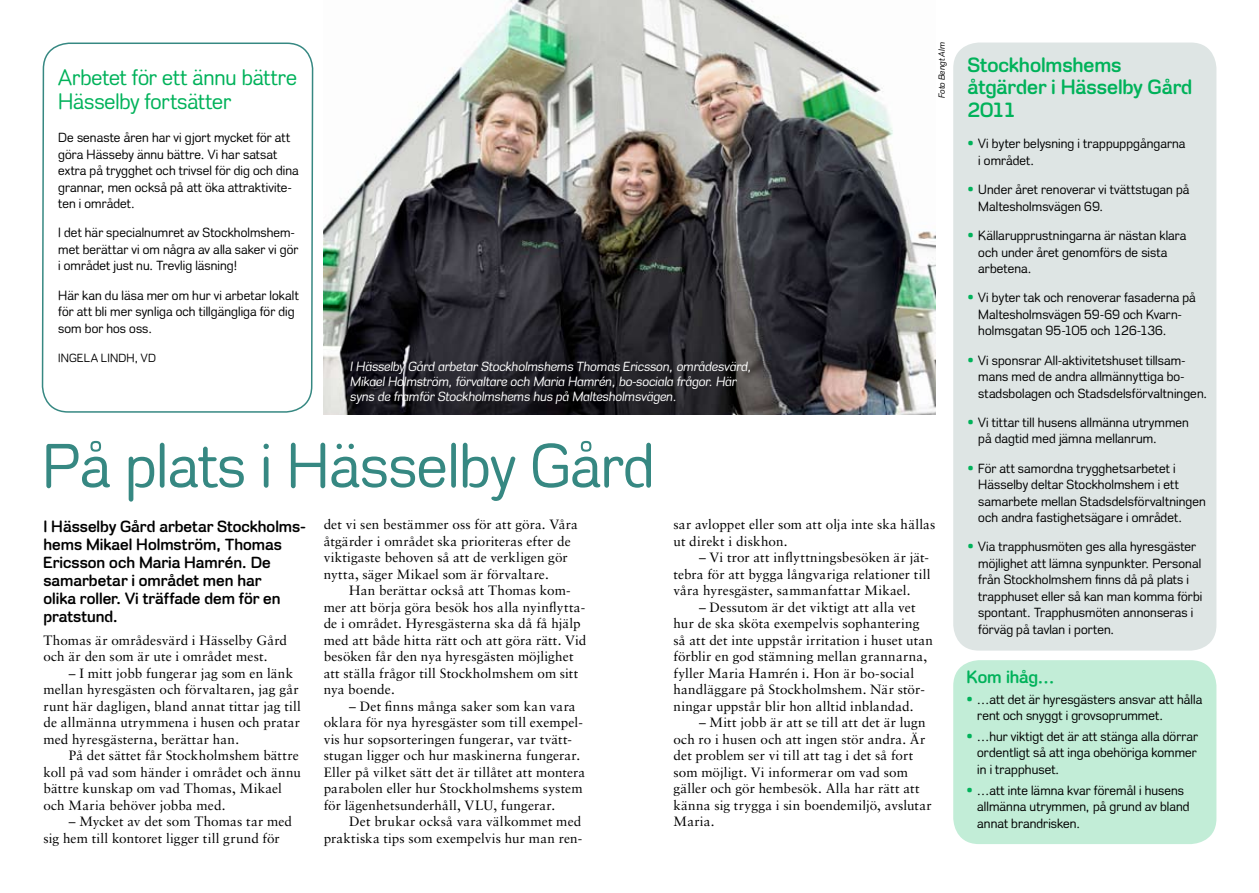
<style>
.page{position:relative;width:1259px;height:893px;background:#fff}
.page>*{position:absolute;margin:0;border:0;box-sizing:border-box;transform-origin:0 0}
.t1{font:63px "Stockholm Runt";color:#368882}
.t2{font:22.5px/24px "Stockholm Runt";color:#00b25a}
.t3{font:700 21px/22.5px "Stockholm Runt";letter-spacing:-.005em;color:#00b25a}
.t4{font:700 18px "Stockholm Runt";letter-spacing:-.01em;color:#00b25a}
.t5{font:700 16.5px/18px "Stockholm Runt";color:#000}
.t6{font:13.5px/16.5px "Sabon";letter-spacing:.01em;color:#000}
.t7{font:13.5px/16.5px "Stockholm Runt";letter-spacing:.01em;color:#000}
.t8{font:italic 13.5px/15px "Stockholm Runt";color:#fff}
.t9{font:12px "Stockholm Runt";letter-spacing:.015em;color:#000}
.t10{font:italic 9px "Stockholm Runt";color:#000}
.s1{color:#00b25a}
</style>
<div class="page">
<div style="left:953px;top:43px;width:263px;height:608px;background:#dee5e4;border-radius:26px"></div>
<img style="left:324px;top:0;width:611px;height:415px">
<svg style="left:41px;top:42px;width:273px;height:371px"></svg>
<div style="left:953px;top:660px;width:263px;height:184px;background:#c2edd7;border-radius:26px"></div>
<h2 class="t2" style="left:58px;top:65px;width:240px">Arbetet för ett ännu bättre<br>Hässelby fortsätter</h2>
<p class="t7" style="left:58px;top:129px;width:242px">De senaste åren har vi gjort mycket för att göra Hässeby ännu bättre. Vi har satsat extra på trygghet och trivsel för dig och dina grannar, men också på att öka attraktivite&shy;ten i området.</p>
<p class="t7" style="left:58px;top:225px;width:242px">I det här specialnumret av Stockholmshem&shy;met berättar vi om några av alla saker vi gör i området just nu. Trevlig läsning!</p>
<p class="t7" style="left:58px;top:287px;width:242px">Här kan du läsa mer om hur vi arbetar lokalt för att bli mer synliga och tillgängliga för dig som bor hos oss.</p>
<p class="t9" style="left:58px;top:351px;width:99px">INGELA LINDH, VD</p>
<p class="t8" style="left:350px;top:359px;width:403px">I Hässelby Gård arbetar Stockholmshems Thomas Ericsson, områdesvärd,<br>Mikael Holmström, förvaltare och Maria Hamrén, bo-sociala frågor. Här syns de framför Stockholmshems hus på Maltesholmsvägen.</p>
<h1 class="t1" style="left:43px;top:429px;width:613px">På plats i Hässelby Gård</h1>
<p class="t10" style="left:936px;top:98px;width:57px;rotate:-90deg">Foto Bengt Alm</p>
<p class="t5" style="left:43px;top:517px;width:263px">I Hässelby Gård arbetar Stockholms&shy;hems Mikael Holmström, Thomas<br>Ericsson och Maria Hamrén. De samarbetar i området men har<br>olika roller. Vi träffade dem för en pratstund.</p>
<p class="t6" style="left:43px;top:631px;width:245px">Thomas är områdesvärd i Hässelby Gård och är den som är ute i området mest.</p>
<p class="t6" style="left:43px;top:664px;width:259px;text-indent:26px">– I mitt jobb fungerar jag som en länk mellan hyresgästen och förvaltaren, jag går runt här dagligen, bland annat tittar jag till de allmänna utrymmena i husen och pratar med hyresgästerna, berättar han.</p>
<p class="t6" style="left:43px;top:747px;width:259px;text-indent:26px">På det sättet får Stockholmshem bättre koll på vad som händer i området och ännu bättre kunskap om vad Thomas, Mikael och Maria behöver jobba med.</p>
<p class="t6" style="left:43px;top:813px;width:250px;text-indent:26px">– Mycket av det som Thomas tar med sig hem till kontoret ligger till grund för</p>
<p class="t6" style="left:324px;top:516px;width:256px">det vi sen bestämmer oss för att göra. Våra åtgärder i området ska prioriteras efter de viktigaste behoven så att de verkligen gör nytta, säger Mikael som är förvaltare.</p>
<p class="t6" style="left:324px;top:582px;width:264px;text-indent:26px">Han berättar också att Thomas kom&shy;mer att börja göra besök hos alla nyinflytta&shy;de i området. Hyresgästerna ska då få hjälp med att både hitta rätt och att göra rätt. Vid besöken får den nya hyresgästen möjlighet att ställa frågor till Stockholmshem om sitt nya boende.</p>
<p class="t6" style="left:324px;top:698px;width:263px;text-indent:26px">– Det finns många saker som kan vara oklara för nya hyresgäster som till exempel&shy;vis hur sopsorteringen fungerar, var tvätt&shy;stugan ligger och hur maskinerna fungerar.<br>Eller på vilket sätt det är tillåtet att montera parabolen eller hur Stockholmshems system för lägenhetsunderhåll, VLU, fungerar.</p>
<p class="t6" style="left:324px;top:813px;width:260px;text-align:right">Det brukar också vara välkommet med praktiska tips som exempelvis hur man ren-</p>
<p class="t6" style="left:673px;top:516px;width:263px">sar avloppet eller som att olja inte ska hällas ut direkt i diskhon.</p>
<p class="t6" style="left:673px;top:549px;width:258px;text-align:justify;text-indent:26px">– Vi tror att inflyttningsbesöken är jät&shy;tebra för att bygga långvariga relationer till våra hyresgäster, sammanfattar Mikael.</p>
<p class="t6" style="left:673px;top:599px;width:261px;text-indent:26px">– Dessutom är det viktigt att alla vet hur de ska sköta exempelvis sophantering så att det inte uppstår irritation i huset utan förblir en god stämning mellan grannarna, fyller Maria Hamrén i. Hon är bo-social handläggare på Stockholmshem. När stör&shy;ningar uppstår blir hon alltid inblandad.</p>
<p class="t6" style="left:673px;top:714px;width:260px;text-indent:26px">– Mitt jobb är att se till att det är lugn och ro i husen och att ingen stör andra. Är det problem ser vi till att tag i det så fort som möjligt. Vi informerar om vad som gäller och gör hembesök. Alla har rätt att känna sig trygga i sin boendemiljö, avslutar Maria.</p>
<h3 class="t3" style="left:967px;top:53px;width:226px">Stockholmshems åtgärder i Hässelby Gård<br>2011</h3>
<p class="t7" style="left:978px;top:136px;width:209px;text-indent:-11px"><span class="s1">•</span> Vi byter belysning i trappuppgångarna i området.</p>
<p class="t7" style="left:978px;top:181px;width:213px;text-indent:-11px"><span class="s1">•</span> Under året renoverar vi tvättstugan på<br>Maltesholmsvägen 69.</p>
<p class="t7" style="left:978px;top:227px;width:210px;text-indent:-11px"><span class="s1">•</span> Källarupprustningarna är nästan klara och under året genomförs de sista arbetena.</p>
<p class="t7" style="left:978px;top:289px;width:219px;text-indent:-11px"><span class="s1">•</span> Vi byter tak och renoverar fasaderna på<br>Maltesholmsvägen 59-69 och Kvarn&shy;holmsgatan 95-105 och 126-136.</p>
<p class="t7" style="left:978px;top:352px;width:231px;text-indent:-11px"><span class="s1">•</span> Vi sponsrar All-aktivitetshuset tillsam&shy;mans med de andra allmännyttiga bo&shy;stadsbolagen och Stadsdelsförvaltningen.</p>
<p class="t7" style="left:978px;top:414px;width:212px;text-indent:-11px"><span class="s1">•</span> Vi tittar till husens allmänna utrymmen på dagtid med jämna mellanrum.</p>
<p class="t7" style="left:978px;top:460px;width:229px;text-indent:-11px"><span class="s1">•</span> För att samordna trygghetsarbetet i Hässelby deltar Stockholmshem i ett samarbete mellan Stadsdelsförvaltningen och andra fastighetsägare i området.</p>
<p class="t7" style="left:978px;top:538px;width:225px;text-indent:-11px"><span class="s1">•</span> Via trapphusmöten ges alla hyresgäster möjlighet att lämna synpunkter. Personal från Stockholmshem finns då på plats i trapphuset eller så kan man komma förbi spontant. Trapphusmöten annonseras i förväg på tavlan i porten.</p>
<h3 class="t4" style="left:966px;top:666px;width:90px">Kom ihåg…</h3>
<p class="t7" style="left:977px;top:691px;width:226px;text-indent:-11px"><span class="s1">•</span> …att det är hyresgästers ansvar att hålla rent och snyggt i grovsoprummet.</p>
<p class="t7" style="left:977px;top:728px;width:222px;text-align:justify;text-indent:-11px"><span class="s1">•</span> …hur viktigt det är att stänga alla dörrar ordentligt så att inga obehöriga kommer in i trapphuset.</p>
<p class="t7" style="left:977px;top:782px;width:214px;text-indent:-11px"><span class="s1">•</span> …att inte lämna kvar föremål i husens allmänna utrymmen, på grund av bland annat brandrisken.</p>
</div>
